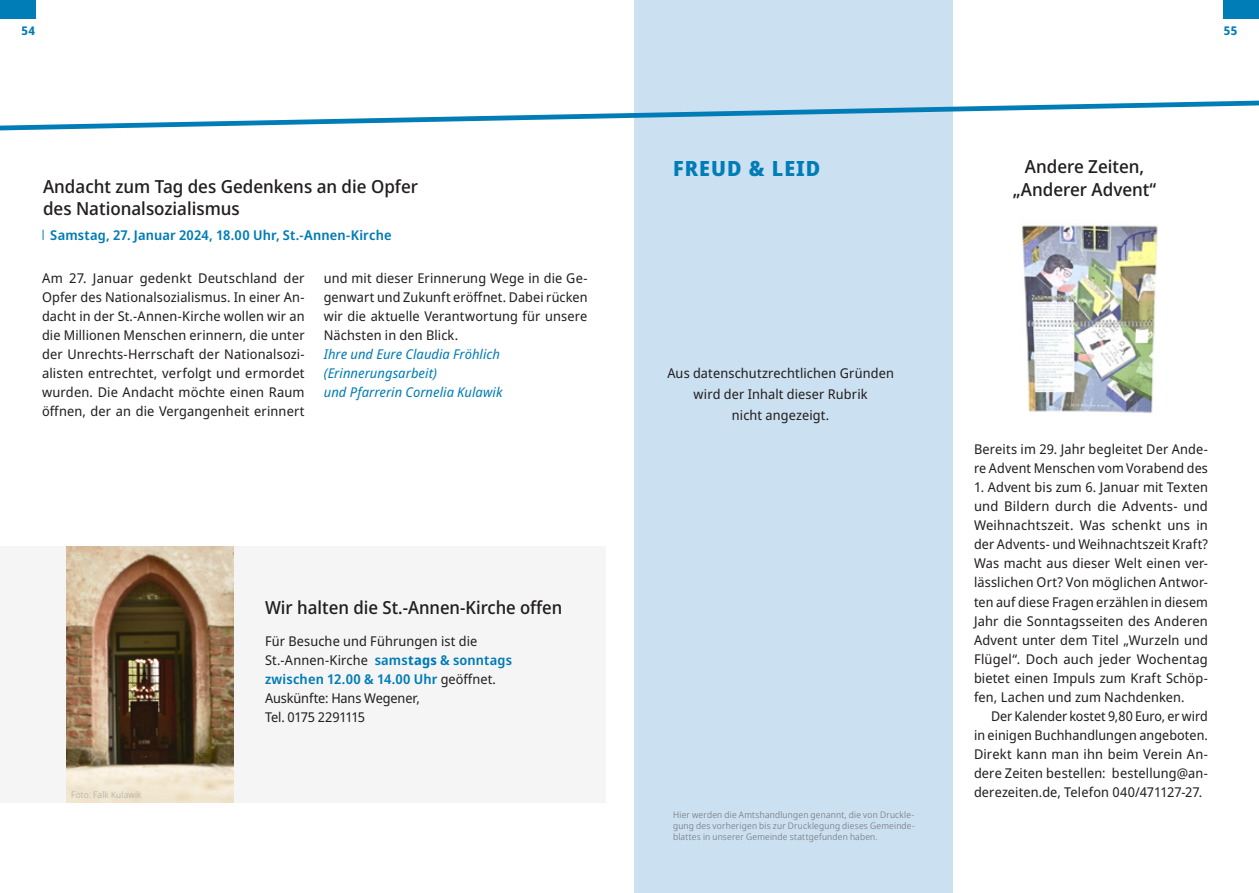
<style>
.page{position:relative;width:1259px;height:893px;background:#fff}
.page>*{position:absolute;margin:0;border:0;box-sizing:border-box;transform-origin:0 0}
.ÜberschriftVersalienFett{font:800 21px "Noto Sans Display";letter-spacing:.05em;color:#007cb6}
.ÜberschirftKlein{font:500 18px/22.5px "Noto Sans Display";color:#231f20;text-align:center}
.Fließt{font:13.5px/19px "Noto Sans Display";letter-spacing:.01em;color:#231f20;text-align:justify}
.Fließtext_Einzug{font:13.5px/19px "Noto Sans Display";letter-spacing:.01em;color:#231f20;text-align:justify}
.Autoren{font:italic 13.5px/19px "Noto Sans Display";letter-spacing:.01em;color:#007cb6}
.Zeit_Ort{font:600 13.5px "Noto Sans Display";letter-spacing:.01em;color:#007cb6}
.t1{font:700 12px "Noto Sans Display";color:#007cb6}
.Quellen{font:300 9px/10.8px "Noto Sans Display";letter-spacing:.025em;color:#6c6d70;text-align:justify}
.Quellen-2{font:300 9px "Noto Sans Display";letter-spacing:.02em;color:#a8a9ad}
.s1{font-weight:600;color:#007cb6}
.s2{font-weight:700;color:#007cb6}
</style>
<div class="page">
<div style="left:0;top:0;width:35px;height:19px;background:#007cb6"></div>
<div style="left:1223px;top:0;width:36px;height:19px;background:#007cb6"></div>
<div style="left:0;top:546px;width:605px;height:256px;background:#f5f5f6"></div>
<img style="left:67px;top:546px;width:167px;height:256px">
<div style="left:634px;top:0;width:318px;height:893px;background:#cbe0f0"></div>
<img style="left:1022px;top:224px;width:136px;height:189px">
<svg style="left:0;top:95px;width:1259px;height:41px"></svg>
<p class="t1" style="left:21px;top:22px;width:15px">54</p>
<p class="t1" style="left:1223px;top:22px;width:15px">55</p>
<p class="ÜberschirftKlein" style="left:43px;top:176px;width:376px;text-align:left">Andacht zum Tag des Gedenkens an die Opfer des Nationalsozialismus</p>
<p class="Zeit_Ort" style="left:50px;top:225px;width:343px">Samstag, 27. Januar 2024, 18.00 Uhr, St.-Annen-Kirche</p>
<p class="Fließt" style="left:324px;top:268px;width:265px">und mit dieser Erinnerung Wege in die Ge&shy;genwart und Zukunft eröffnet. Dabei rücken wir die aktuelle Verantwortung für unsere Nächsten in den Blick.</p>
<p class="Autoren" style="left:324px;top:345px;width:180px">Ihre und Eure Claudia Fröhlich (Erinnerungsarbeit)<br>und Pfarrerin Cornelia Kulawik</p>
<p class="Fließt" style="left:42px;top:268px;width:264px">Am 27. Januar gedenkt Deutschland der Opfer des Nationalsozialismus. In einer An&shy;dacht in der St.-Annen-Kirche wollen wir an die Millionen Menschen erinnern, die unter der Unrechts-Herrschaft der Nationalsozi&shy;alisten entrechtet, verfolgt und ermordet wurden. Die Andacht möchte einen Raum öffnen, der an die Vergangenheit erinnert</p>
<p class="Quellen-2" style="left:71px;top:789px;width:72px">Foto: Falk Kulawik</p>
<p class="ÜberschirftKlein" style="left:265px;top:596px;width:299px">Wir halten die St.-Annen-Kirche offen</p>
<p class="Fließt" style="left:265px;top:632px;width:249px;text-align:left">Für Besuche und Führungen ist die<br>St.-Annen-Kirche <span class="s1">sams</span><span class="s2">tags</span> <span class="s1">&amp; sonntags zwischen 12.00 &amp; 14.00 Uhr</span> geöffnet.<br>Auskünfte: Hans Wegener,<br>Tel. 0175 2291115</p>
<p class="ÜberschriftVersalienFett" style="left:673px;top:154px;width:149px">FREUD &amp; LEID</p>
<p class="ÜberschirftKlein" style="left:1013px;top:156px;width:145px">Andere Zeiten, „Anderer Advent“</p>
<p class="Fließt" style="left:667px;top:363px;width:228px">Aus datenschutzrechtlichen Gründen</p>
<p class="Fließt" style="left:693px;top:383px;width:175px;line-height:21px;text-align:center">wird der Inhalt dieser Rubrik nicht angezeigt.</p>
<p class="Quellen" style="left:673px;top:810px;width:243px">Hier werden die Amtshandlungen genannt, die von Druckle&shy;gung des vorherigen bis zur Drucklegung dieses Gemeinde&shy;blattes in unserer Gemeinde stattgefunden haben.</p>
<p class="Fließt" style="left:974px;top:440px;width:235px">Bereits im 29. Jahr begleitet Der Ande&shy;re Advent Menschen vom Vorabend des</p>
<p class="Fließt" style="left:974px;top:478px;width:235px">1. Advent bis zum 6. Januar mit Texten und Bildern durch die Advents- und Weihnachtszeit. Was schenkt uns in der Advents- und Weihnachtszeit Kraft?<br>Was macht aus dieser Welt einen ver&shy;lässlichen Ort? Von möglichen Antwor&shy;ten auf diese Fragen erzählen in diesem Jahr die Sonntagsseiten des Anderen Advent unter dem Titel „Wurzeln und Flügel“. Doch auch jeder Wochentag bietet einen Impuls zum Kraft Schöp&shy;fen, Lachen und zum Nachdenken.</p>
<p class="Fließtext_Einzug" style="left:974px;top:707px;width:235px;text-indent:17px">Der Kalender kostet 9,80 Euro, er wird in einigen Buchhandlungen angeboten.<br>Direkt kann man ihn beim Verein An&shy;dere Zeiten bestellen: bestellung@an&shy;derezeiten.de, Telefon 040/471127-27.</p>
</div>
